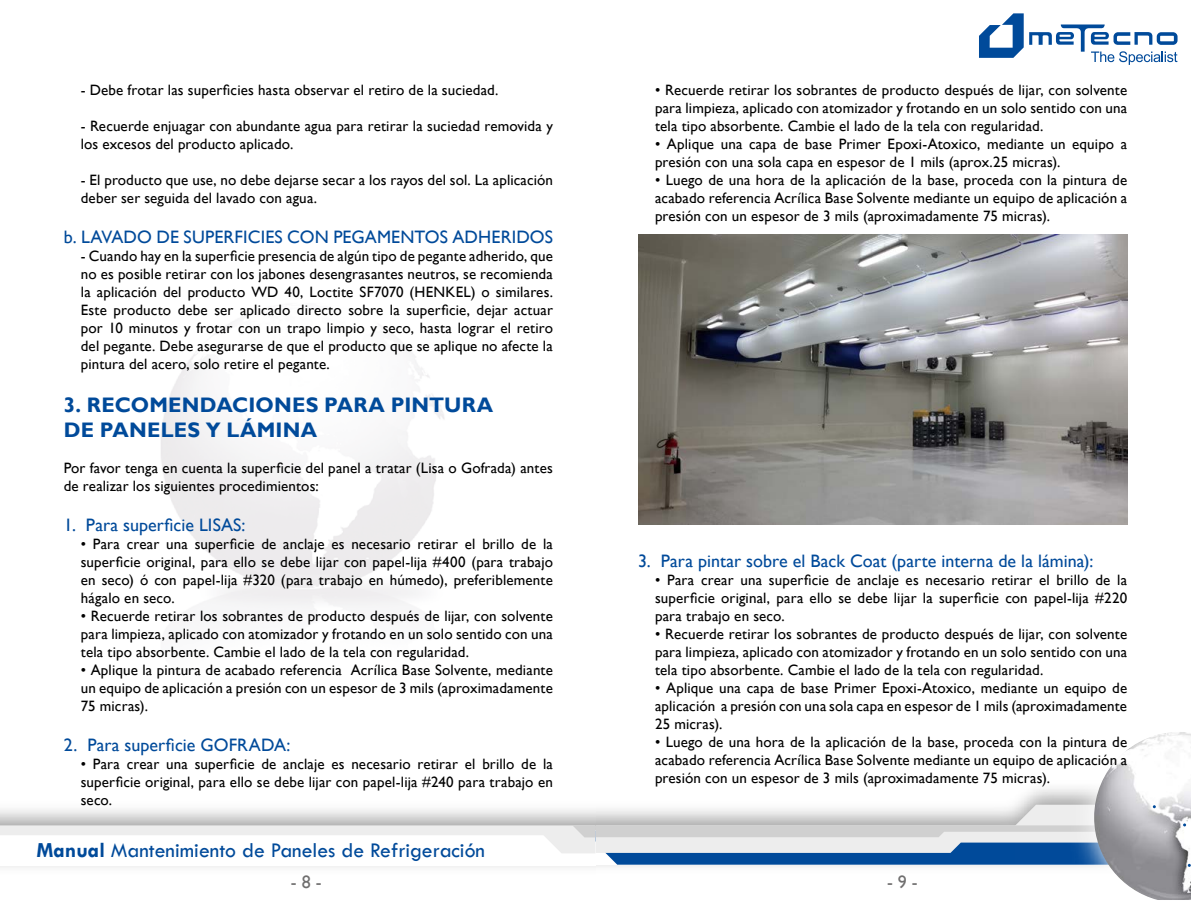
<style>
.page{position:relative;width:1191px;height:918px;background:#fff}
.page>*{position:absolute;margin:0;border:0;box-sizing:border-box;transform-origin:0 0}
.t1{font:21.6px "Tw Cen";color:#004a9a}
.t2{font:700 21px/25.2px "Gill Sans";letter-spacing:.005em;color:#004a9a}
.t3{font:18px "Gill Sans";letter-spacing:.005em;color:#004a9a}
.t4{font:18px "Gill Sans";color:#706f6f}
.t5{font:15px/18px "Gill Sans";letter-spacing:.01em;color:#000;text-align:justify}
.s1{font-weight:700}
</style>
<div class="page">
<svg style="left:979px;top:13px;width:44px;height:45px"></svg>
<svg style="left:1029px;top:25px;width:148px;height:40px"></svg>
<img style="left:1094px;top:732px;width:97px;height:168px">
<svg style="left:0;top:805px;width:1191px;height:62px"></svg>
<img style="left:638px;top:235px;width:489px;height:290px">
<p class="t5" style="left:81px;top:82px;width:419px">- Debe frotar las superficies hasta observar el retiro de la suciedad.</p>
<p class="t5" style="left:81px;top:118px;width:473px">- Recuerde enjuagar con abundante agua para retirar la suciedad removida y los excesos del producto aplicado.</p>
<p class="t5" style="left:81px;top:172px;width:474px">- El producto que use, no debe dejarse secar a los rayos del sol. La aplicación deber ser seguida del lavado con agua.</p>
<p class="t3" style="left:64px;top:226px;width:490px">b. LAVADO DE SUPERFICIES CON PEGAMENTOS ADHERIDOS</p>
<p class="t5" style="left:81px;top:247px;width:474px">- Cuando hay en la superficie presencia de algún tipo de pegante adherido, que no es posible retirar con los jabones desengrasantes neutros, se recomienda la aplicación del producto WD 40, Loctite SF7070 (HENKEL) o similares.<br>Este producto debe ser aplicado directo sobre la superficie, dejar actuar por 10 minutos y frotar con un trapo limpio y seco, hasta lograr el retiro del pegante. Debe asegurarse de que el producto que se aplique no afecte la pintura del acero, solo retire el pegante.</p>
<h2 class="t2" style="left:64px;top:393px;width:431px">3. RECOMENDACIONES PARA PINTURA<br>DE PANELES Y LÁMINA</h2>
<p class="t5" style="left:64px;top:460px;width:490px">Por favor tenga en cuenta la superficie del panel a tratar (Lisa o Gofrada) antes de realizar los siguientes procedimientos:</p>
<p class="t3" style="left:64px;top:514px;width:183px">1. Para superficie LISAS:</p>
<p class="t5" style="left:81px;top:535px;width:473px">• Para crear una superficie de anclaje es necesario retirar el brillo de la superficie original, para ello se debe lijar con papel-lija #400 (para trabajo en seco) ó con papel-lija #320 (para trabajo en húmedo), preferiblemente hágalo en seco.</p>
<p class="t5" style="left:81px;top:607px;width:474px">• Recuerde retirar los sobrantes de producto después de lijar, con solvente para limpieza, aplicado con atomizador y frotando en un solo sentido con una tela tipo absorbente. Cambie el lado de la tela con regularidad.</p>
<p class="t5" style="left:81px;top:661px;width:474px">• Aplique la pintura de acabado referencia Acrílica Base Solvente, mediante un equipo de aplicación a presión con un espesor de 3 mils (aproximadamente 75 micras).</p>
<p class="t3" style="left:64px;top:734px;width:228px">2. Para superficie GOFRADA:</p>
<p class="t5" style="left:81px;top:755px;width:473px">• Para crear una superficie de anclaje es necesario retirar el brillo de la superficie original, para ello se debe lijar con papel-lija #240 para trabajo en seco.</p>
<h1 class="t1" style="left:36px;top:837px;width:450px"><span class="s1">Manual</span> Mantenimiento de Paneles de Refrigeración</h1>
<p class="t5" style="left:655px;top:82px;width:474px">• Recuerde retirar los sobrantes de producto después de lijar, con solvente para limpieza, aplicado con atomizador y frotando en un solo sentido con una tela tipo absorbente. Cambie el lado de la tela con regularidad.</p>
<p class="t5" style="left:655px;top:136px;width:474px">• Aplique una capa de base Primer Epoxi-Atoxico, mediante un equipo a presión con una sola capa en espesor de 1 mils (aprox.25 micras).</p>
<p class="t5" style="left:655px;top:172px;width:474px">• Luego de una hora de la aplicación de la base, proceda con la pintura de acabado referencia Acrílica Base Solvente mediante un equipo de aplicación a presión con un espesor de 3 mils (aproximadamente 75 micras).</p>
<p class="t3" style="left:638px;top:550px;width:457px">3. Para pintar sobre el Back Coat (parte interna de la lámina):</p>
<p class="t5" style="left:655px;top:571px;width:473px">• Para crear una superficie de anclaje es necesario retirar el brillo de la superficie original, para ello se debe lijar la superficie con papel-lija #220 para trabajo en seco.</p>
<p class="t5" style="left:655px;top:625px;width:474px">• Recuerde retirar los sobrantes de producto después de lijar, con solvente para limpieza, aplicado con atomizador y frotando en un solo sentido con una tela tipo absorbente. Cambie el lado de la tela con regularidad.</p>
<p class="t5" style="left:655px;top:679px;width:474px">• Aplique una capa de base Primer Epoxi-Atoxico, mediante un equipo de aplicación a presión con una sola capa en espesor de 1 mils (aproximadamente 25 micras).</p>
<p class="t5" style="left:655px;top:733px;width:474px">• Luego de una hora de la aplicación de la base, proceda con la pintura de acabado referencia Acrílica Base Solvente mediante un equipo de aplicación a presión con un espesor de 3 mils (aproximadamente 75 micras).</p>
<p class="t4" style="left:291px;top:871px;width:32px">- 8 -</p>
<p class="t4" style="left:887px;top:871px;width:32px">- 9 -</p>
</div>
